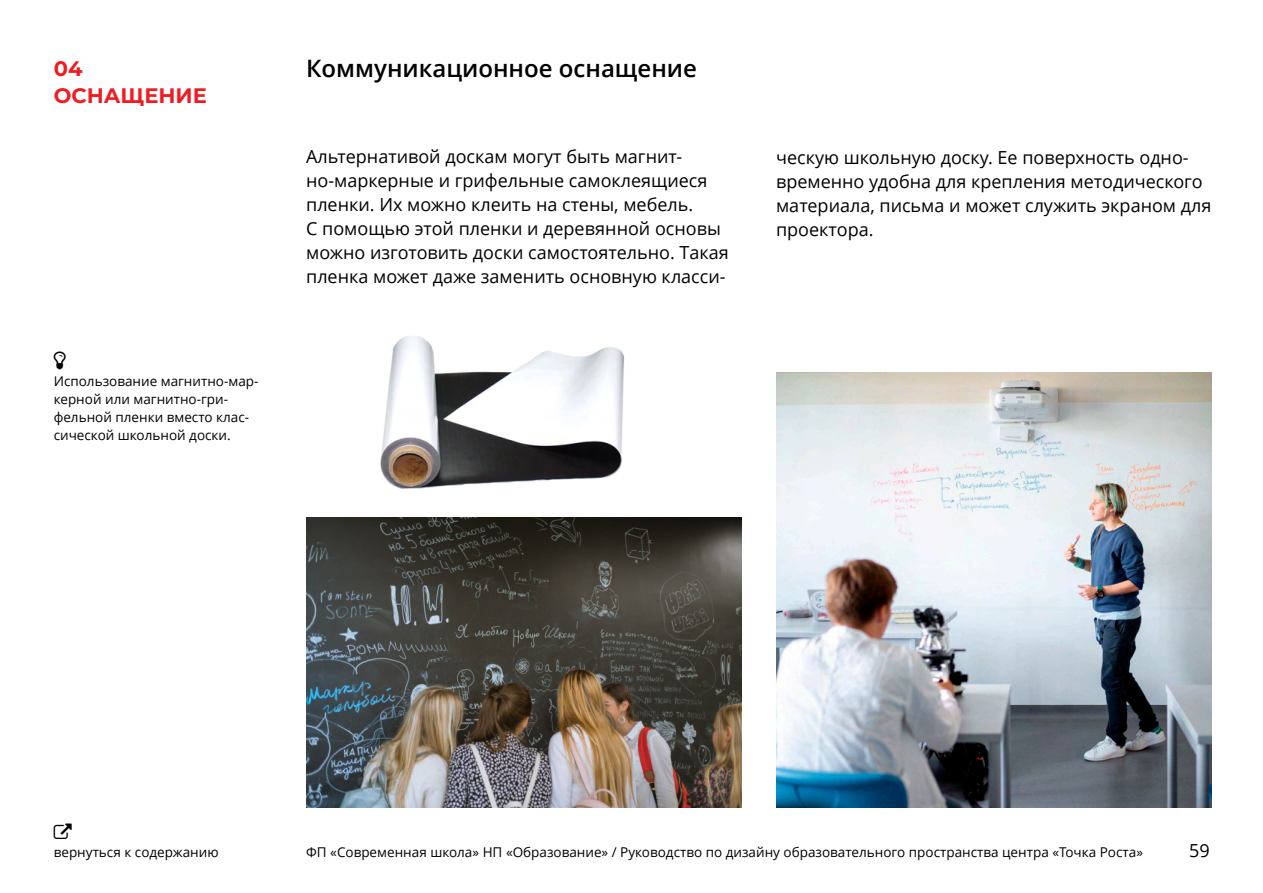
<style>
.page{position:relative;width:1263px;height:893px;background:#fff}
.page>*{position:absolute;margin:0;border:0;box-sizing:border-box;transform-origin:0 0}
.Заглавия_страниц{font:600 24px "Open Sans";color:#000}
.t1{font:700 21px/27px "Montserrat";color:#ee1d23}
.Основной_текст_OS_Re{font:18px/24px "Open Sans";color:#000}
.Подписи_OS_9{font:13.5px/18px "Open Sans";color:#000}
</style>
<div class="page">
<img style="left:380px;top:336px;width:244px;height:154px">
<img style="left:776px;top:372px;width:436px;height:436px">
<img style="left:306px;top:517px;width:436px;height:291px">
<p class="t1" style="left:54px;top:54px;width:155px">04<br>ОСНАЩЕНИЕ</p>
<p class="Подписи_OS_9" style="left:54px;top:371px;width:206px">Использование магнитно-мар&shy;керной или магнитно-гри&shy;фельной пленки вместо клас&shy;сической школьной доски.</p>
<p class="Заглавия_страниц" style="left:306px;top:51px;width:392px">Коммуникационное оснащение</p>
<p class="Основной_текст_OS_Re" style="left:306px;top:144px;width:424px">Альтернативой доскам могут быть магнит&shy;но-маркерные и грифельные самоклеящиеся пленки. Их можно клеить на стены, мебель.<br>С помощью этой пленки и деревянной основы можно изготовить доски самостоятельно. Такая пленка может даже заменить основную класси-</p>
<p class="Основной_текст_OS_Re" style="left:776px;top:145px;width:437px">ческую школьную доску. Ее поверхность одно&shy;временно удобна для крепления методического материала, письма и может служить экраном для проектора.</p>
<p class="Подписи_OS_9" style="left:54px;top:842px;width:166px">вернуться к содержанию</p>
<p class="Подписи_OS_9" style="left:306px;top:842px;width:838px">ФП «Современная школа» НП «Образование» / Руководство по дизайну образовательного пространства центра «Точка Роста»</p>
<p class="Основной_текст_OS_Re" style="left:1189px;top:838px;width:22px">59</p>
</div>
